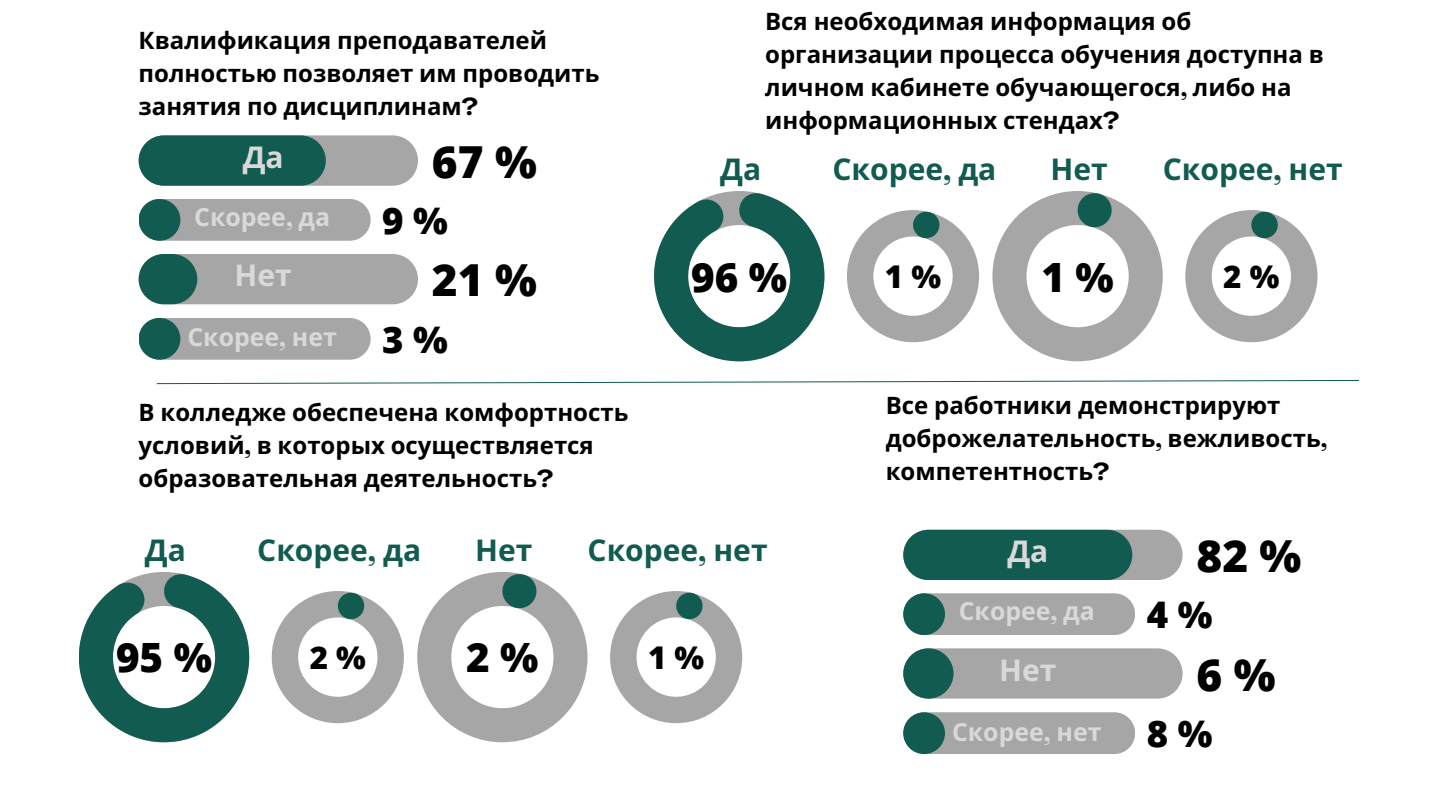
<style>
.page{position:relative;width:1440px;height:810px;background:#fff}
.page>*{position:absolute;margin:0;border:0;box-sizing:border-box;transform-origin:0 0}
.t1{font:800 44.1px "Open Sans";color:#000}
.t2{font:800 40.4px "Open Sans";color:#000}
.t3{font:800 36.7px "Open Sans";color:#000}
.t4{font:800 31.3px "Open Sans";color:#000}
.t5{font:700 30px "Noto Sans";color:#125b50}
.t6{font:700 30px "Noto Sans";color:#d9d9d9}
.t7{font:700 24.9px "Noto Sans";color:#d9d9d9}
.t8{font:700 24px/33px "Noto Sans";color:#000}
.s1{font-family:"Agrandir";font-stretch:expanded}
</style>
<div class="page">
<svg style="left:156px;top:380px;width:1204px;height:4px"></svg>
<svg style="left:79px;top:572px;width:170px;height:170px"></svg>
<svg style="left:272px;top:591px;width:132px;height:132px"></svg>
<svg style="left:417px;top:572px;width:171px;height:170px"></svg>
<svg style="left:610px;top:591px;width:132px;height:132px"></svg>
<div style="left:903px;top:530px;width:280px;height:50px;background:#a6a6a6;border-radius:25px"></div>
<div style="left:903px;top:530px;width:229px;height:50px;background:#125b50;border-radius:25px"></div>
<div style="left:903px;top:593px;width:232px;height:42px;background:#a6a6a6;border-radius:21px"></div>
<div style="left:903px;top:593px;width:42px;height:42px;background:#125b50;border-radius:50%"></div>
<div style="left:903px;top:712px;width:232px;height:42px;background:#a6a6a6;border-radius:21px"></div>
<div style="left:903px;top:712px;width:42px;height:42px;background:#125b50;border-radius:50%"></div>
<div style="left:903px;top:648px;width:280px;height:51px;background:#a6a6a6;border-radius:25px"></div>
<div style="left:903px;top:648px;width:51px;height:51px;background:#125b50;border-radius:50%"></div>
<div style="left:139px;top:135px;width:279px;height:51px;background:#a6a6a6;border-radius:25px"></div>
<div style="left:139px;top:135px;width:187px;height:51px;background:#125b50;border-radius:25px"></div>
<div style="left:139px;top:199px;width:232px;height:42px;background:#a6a6a6;border-radius:21px"></div>
<div style="left:139px;top:199px;width:41px;height:42px;background:#125b50;border-radius:50%"></div>
<div style="left:139px;top:318px;width:232px;height:42px;background:#a6a6a6;border-radius:21px"></div>
<div style="left:139px;top:318px;width:41px;height:42px;background:#125b50;border-radius:50%"></div>
<div style="left:139px;top:254px;width:279px;height:50px;background:#a6a6a6;border-radius:25px"></div>
<div style="left:139px;top:254px;width:58px;height:50px;background:#125b50;border-radius:25px"></div>
<svg style="left:654px;top:191px;width:170px;height:170px"></svg>
<svg style="left:847px;top:210px;width:132px;height:132px"></svg>
<svg style="left:992px;top:191px;width:171px;height:170px"></svg>
<svg style="left:1185px;top:210px;width:132px;height:132px"></svg>
<p class="t8" style="left:139px;top:23px;width:462px">Квалификация преподавателей полностью позволяет им проводить занятия по дисциплинам<span class="s1">?</span></p>
<p class="t6" style="left:243px;top:136px;width:43px">Да</p>
<p class="t1" style="left:432px;top:131px;width:106px">67 %</p>
<p class="t7" style="left:194px;top:199px;width:138px">Скорее<span class="s1">,</span> да</p>
<p class="t3" style="left:382px;top:195px;width:67px">9 %</p>
<p class="t8" style="left:765px;top:5px;width:560px">Вся необходимая информация об организации процесса обучения доступна в личном кабинете обучающегося<span class="s1">,</span> либо на информационных стендах<span class="s1">?</span></p>
<p class="t5" style="left:720px;top:148px;width:43px">Да</p>
<p class="t5" style="left:833px;top:148px;width:165px">Скорее<span class="s1">,</span> да</p>
<p class="t5" style="left:1050px;top:148px;width:59px">Нет</p>
<p class="t5" style="left:1163px;top:148px;width:181px">Скорее<span class="s1">,</span> нет</p>
<p class="t6" style="left:235px;top:254px;width:59px">Нет</p>
<p class="t1" style="left:432px;top:249px;width:106px">21 %</p>
<p class="t2" style="left:691px;top:248px;width:97px">96 %</p>
<p class="t4" style="left:885px;top:255px;width:58px">1 %</p>
<p class="t7" style="left:187px;top:320px;width:151px">Скорее<span class="s1">,</span> нет</p>
<p class="t3" style="left:382px;top:314px;width:67px">3 %</p>
<p class="t2" style="left:1041px;top:248px;width:74px">1 %</p>
<p class="t4" style="left:1223px;top:255px;width:58px">2 %</p>
<p class="t8" style="left:139px;top:396px;width:491px">В колледже обеспечена комфортность условий<span class="s1">,</span> в которых осуществляется образовательная деятельность<span class="s1">?</span></p>
<p class="t8" style="left:886px;top:388px;width:443px">Все работники демонстрируют доброжелательность<span class="s1">,</span> вежливость<span class="s1">, </span>компетентность<span class="s1">?</span></p>
<p class="t5" style="left:145px;top:529px;width:43px">Да</p>
<p class="t5" style="left:257px;top:529px;width:165px">Скорее<span class="s1">,</span> да</p>
<p class="t2" style="left:116px;top:629px;width:97px">95 %</p>
<p class="t4" style="left:310px;top:636px;width:58px">2 %</p>
<p class="t5" style="left:475px;top:529px;width:59px">Нет</p>
<p class="t5" style="left:588px;top:529px;width:181px">Скорее<span class="s1">,</span> нет</p>
<p class="t6" style="left:1007px;top:530px;width:43px">Да</p>
<p class="t1" style="left:1197px;top:525px;width:106px">82 %</p>
<p class="t7" style="left:959px;top:593px;width:138px">Скорее<span class="s1">,</span> да</p>
<p class="t3" style="left:1147px;top:589px;width:67px">4 %</p>
<p class="t2" style="left:466px;top:629px;width:74px">2 %</p>
<p class="t4" style="left:648px;top:636px;width:58px">1 %</p>
<p class="t6" style="left:999px;top:649px;width:59px">Нет</p>
<p class="t1" style="left:1197px;top:643px;width:81px">6 %</p>
<p class="t7" style="left:952px;top:714px;width:151px">Скорее<span class="s1">,</span> нет</p>
<p class="t3" style="left:1147px;top:708px;width:67px">8 %</p>
</div>
